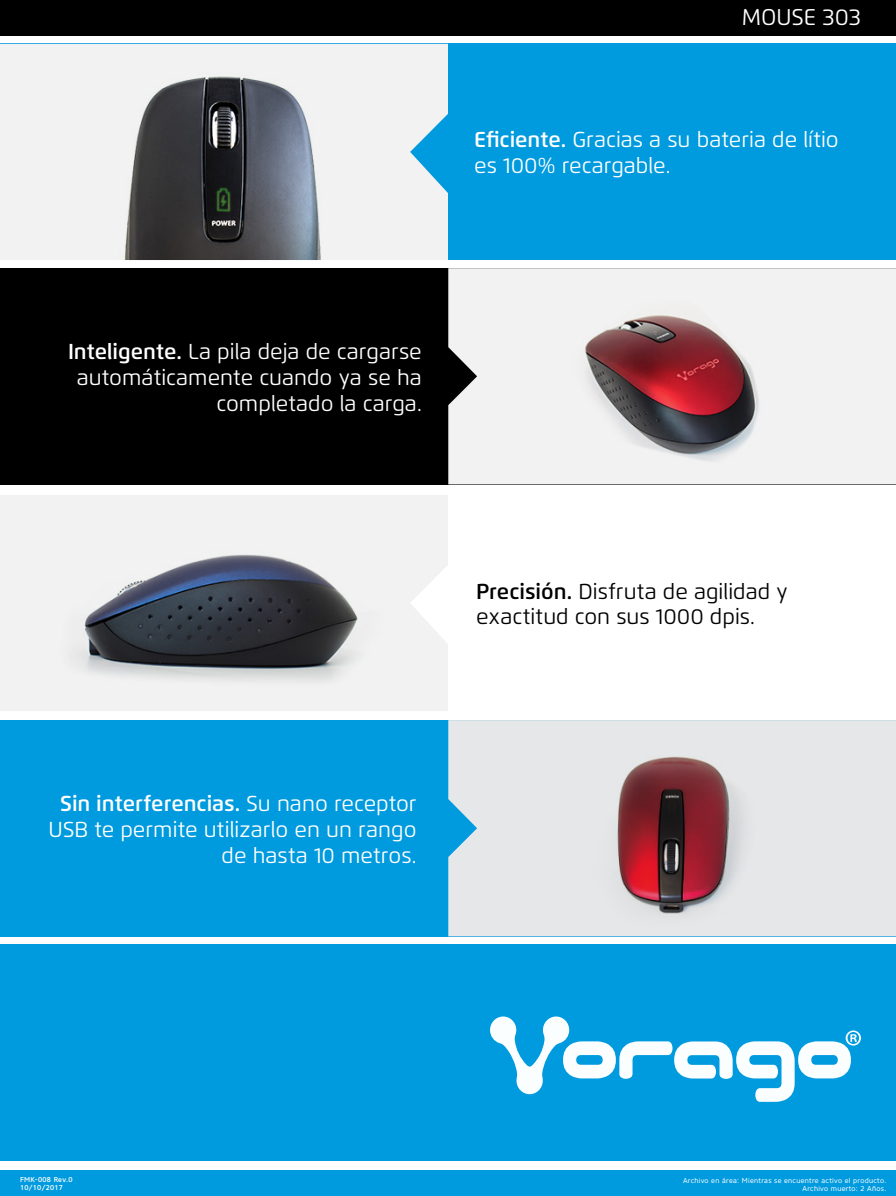
<style>
.page{position:relative;width:896px;height:1196px;background:#fff}
.page>*{position:absolute;margin:0;border:0;box-sizing:border-box;transform-origin:0 0}
.t1{font:22.75px "Flexo";color:#fff}
.t2{font:21.61px/25.9px "Flexo";color:#fff;text-align:right}
.t3{font:21.61px/25.9px "Flexo";color:#000}
.t4{font:7px/7.9px "Core Sans N45";letter-spacing:.04em;color:#fff;text-align:right}
.t5{font:500 7px/7.9px "Core Sans N55";letter-spacing:.04em;color:#fff}
.s1{font-weight:600}
</style>
<div class="page">
<div style="left:0;top:268px;width:895px;height:216px;background:#000"></div>
<div style="left:0;top:720px;width:896px;height:216px;background:#009ade"></div>
<div style="left:0;top:44px;width:896px;height:216px;background:#009ade"></div>
<div style="left:0;top:1170px;width:896px;height:25px;background:#009ade"></div>
<img style="left:0;top:44px;width:448px;height:216px">
<img style="left:0;top:495px;width:448px;height:216px">
<img style="left:448px;top:268px;width:448px;height:216px">
<img style="left:448px;top:720px;width:448px;height:216px">
<div style="left:0;top:0;width:896px;height:35px;background:#000"></div>
<div style="left:0;top:944px;width:896px;height:216px;background:#009ade"></div>
<svg style="left:490px;top:1016px;width:371px;height:85px"></svg>
<p class="t1" style="left:742px;top:3px;width:121px">MOUSE 303</p>
<p class="t2" style="left:474px;top:127px;width:366px;text-align:left"><span class="s1">Eficiente.</span> Gracias a su bateria de lítio es 100% recargable.</p>
<p class="t2" style="left:68px;top:338px;width:355px"><span class="s1">Inteligente.</span> La pila deja de cargarse automáticamente cuando ya se ha completado la carga.</p>
<p class="t3" style="left:476px;top:578px;width:313px"><span class="s1">Precisión.</span> Disfruta de agilidad y exactitud con sus 1000 dpis.</p>
<p class="t2" style="left:49px;top:790px;width:370px"><span class="s1">Sin interferencias.</span> Su nano receptor<br>USB te permite utilizarlo en un rango de hasta 10 metros.</p>
<p class="t5" style="left:20px;top:1175px;width:54px">FMK-008 Rev.0<br>10/10/2017</p>
<p class="t4" style="left:683px;top:1176px;width:205px">Archivo en área: Mientras se encuentre activo el producto.<br>Archivo muerto: 2 Años.</p>
</div>
